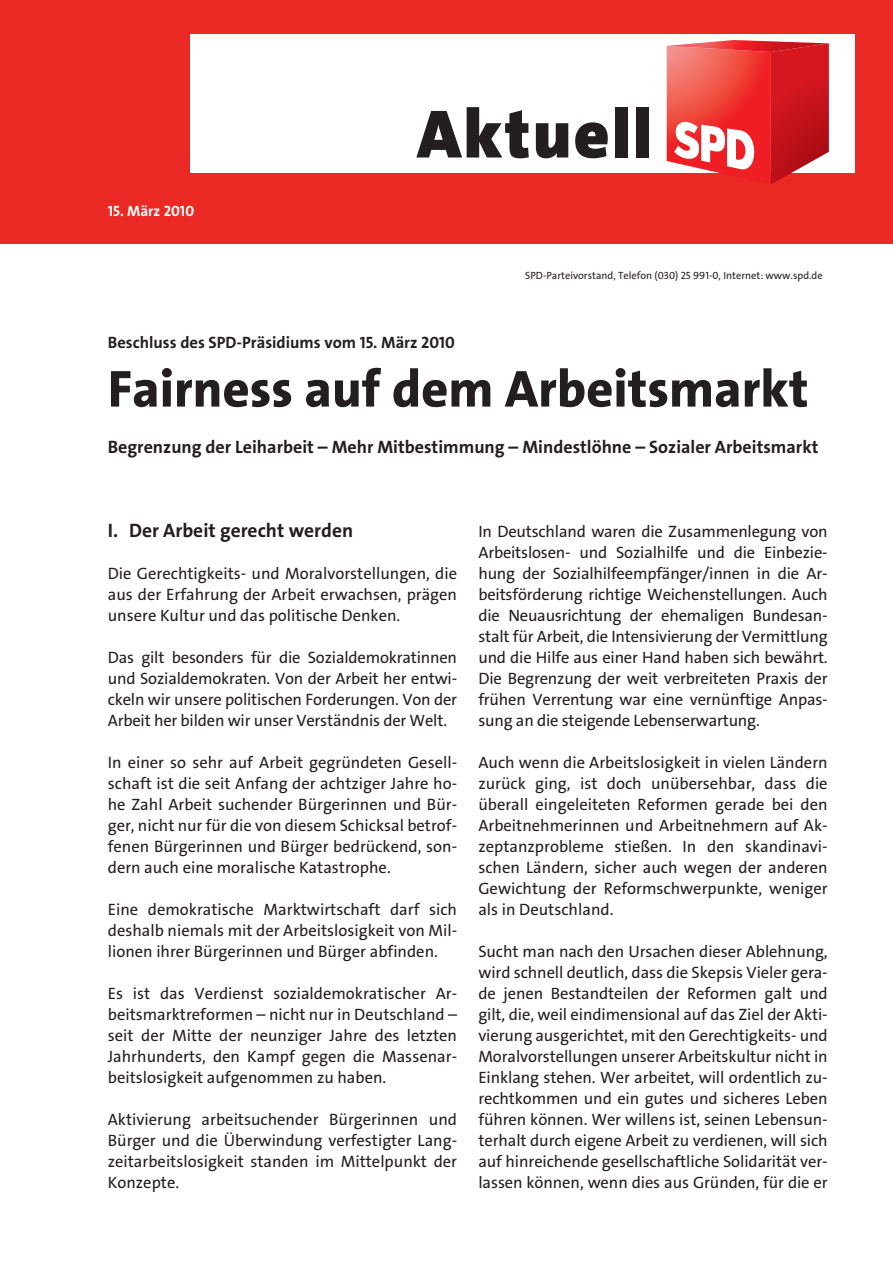
<style>
.page{position:relative;width:893px;height:1263px;background:#fff}
.page>*{position:absolute;margin:0;border:0;box-sizing:border-box;transform-origin:0 0}
.t1{font:900 69px "The Sans LP9";letter-spacing:.03em;color:#231f20}
.t2{font:52.5px "The Sans LP8 Ex Bld";color:#231f20}
.t3{font:19.5px "The Sans LP7 Bld";color:#231f20}
.t4{font:18px "The Sans LP7 Bld";color:#231f20}
.t5{font:16.5px/21px "The Sans LP5 Plain";color:#231f20;text-align:justify}
.t6{font:16.5px "The Sans LP7 Bld";color:#231f20}
.t7{font:15px "The Sans LP7 Bld";color:#fff}
.t8{font:10.5px "The Sans LP5 Plain";color:#231f20}
</style>
<div class="page">
<div style="left:0;top:0;width:893px;height:243px;background:#ea2924"></div>
<div style="left:190px;top:34px;width:665px;height:138px;background:#fff"></div>
<svg style="left:667px;top:40px;width:162px;height:144px"></svg>
<p class="t7" style="left:108px;top:205px;width:88px">15. März 2010</p>
<h1 class="t1" style="left:417px;top:93px;width:236px">Aktuell</h1>
<p class="t8" style="left:525px;top:272px;width:299px">SPD-Parteivorstand, Telefon (030) 25 991-0, Internet: www.spd.de</p>
<p class="t6" style="left:108px;top:336px;width:348px">Beschluss des SPD-Präsidiums vom 15. März 2010</p>
<h2 class="t2" style="left:108px;top:358px;width:702px">Fairness auf dem Arbeitsmarkt</h2>
<p class="t4" style="left:108px;top:440px;width:712px">Begrenzung der Leiharbeit – Mehr Mitbestimmung – Mindestlöhne – Sozialer Arbeitsmarkt</p>
<p class="t3" style="left:108px;top:523px;width:247px">I. Der Arbeit gerecht werden</p>
<p class="t5" style="left:108px;top:565px;width:351px">Die Gerechtigkeits- und Moralvorstellungen, die aus der Erfahrung der Arbeit erwachsen, prägen unsere Kultur und das politische Denken.</p>
<p class="t5" style="left:108px;top:649px;width:351px">Das gilt besonders für die Sozialdemokratinnen und Sozialdemokraten. Von der Arbeit her entwi&shy;ckeln wir unsere politischen Forderungen. Von der Arbeit her bilden wir unser Verständnis der Welt.</p>
<p class="t5" style="left:108px;top:754px;width:351px">In einer so sehr auf Arbeit gegründeten Gesell&shy;schaft ist die seit Anfang der achtziger Jahre ho&shy;he Zahl Arbeit suchender Bürgerinnen und Bür&shy;ger, nicht nur für die von diesem Schicksal betrof&shy;fenen Bürgerinnen und Bürger bedrückend, son&shy;dern auch eine moralische Katastrophe.</p>
<p class="t5" style="left:108px;top:901px;width:351px">Eine demokratische Marktwirtschaft darf sich deshalb niemals mit der Arbeitslosigkeit von Mil&shy;lionen ihrer Bürgerinnen und Bürger abfinden.</p>
<p class="t5" style="left:108px;top:985px;width:351px">Es ist das Verdienst sozialdemokratischer Ar&shy;beitsmarktreformen – nicht nur in Deutschland – seit der Mitte der neunziger Jahre des letzten Jahrhunderts, den Kampf gegen die Massenar&shy;beitslosigkeit aufgenommen zu haben.</p>
<p class="t5" style="left:108px;top:1111px;width:351px">Aktivierung arbeitsuchender Bürgerinnen und Bürger und die Überwindung verfestigter Lang&shy;zeitarbeitslosigkeit standen im Mittelpunkt der Konzepte.</p>
<p class="t5" style="left:478px;top:523px;width:351px">In Deutschland waren die Zusammenlegung von Arbeitslosen- und Sozialhilfe und die Einbezie&shy;hung der Sozialhilfeempfänger/innen in die Ar&shy;beitsförderung richtige Weichenstellungen. Auch die Neuausrichtung der ehemaligen Bundesan&shy;stalt für Arbeit, die Intensivierung der Vermittlung und die Hilfe aus einer Hand haben sich bewährt.<br>Die Begrenzung der weit verbreiteten Praxis der frühen Verrentung war eine vernünftige Anpas&shy;sung an die steigende Lebenserwartung.</p>
<p class="t5" style="left:478px;top:754px;width:351px">Auch wenn die Arbeitslosigkeit in vielen Ländern zurück ging, ist doch unübersehbar, dass die überall eingeleiteten Reformen gerade bei den Arbeitnehmerinnen und Arbeitnehmern auf Ak&shy;zeptanzprobleme stießen. In den skandinavi&shy;schen Ländern, sicher auch wegen der anderen Gewichtung der Reformschwerpunkte, weniger als in Deutschland.</p>
<p class="t5" style="left:478px;top:943px;width:351px">Sucht man nach den Ursachen dieser Ablehnung, wird schnell deutlich, dass die Skepsis Vieler gera&shy;de jenen Bestandteilen der Reformen galt und gilt, die, weil eindimensional auf das Ziel der Akti&shy;vierung ausgerichtet, mit den Gerechtigkeits- und Moralvorstellungen unserer Arbeitskultur nicht in Einklang stehen. Wer arbeitet, will ordentlich zu&shy;rechtkommen und ein gutes und sicheres Leben führen können. Wer willens ist, seinen Lebensun&shy;terhalt durch eigene Arbeit zu verdienen, will sich auf hinreichende gesellschaftliche Solidarität ver&shy;lassen können, wenn dies aus Gründen, für die er</p>
</div>
